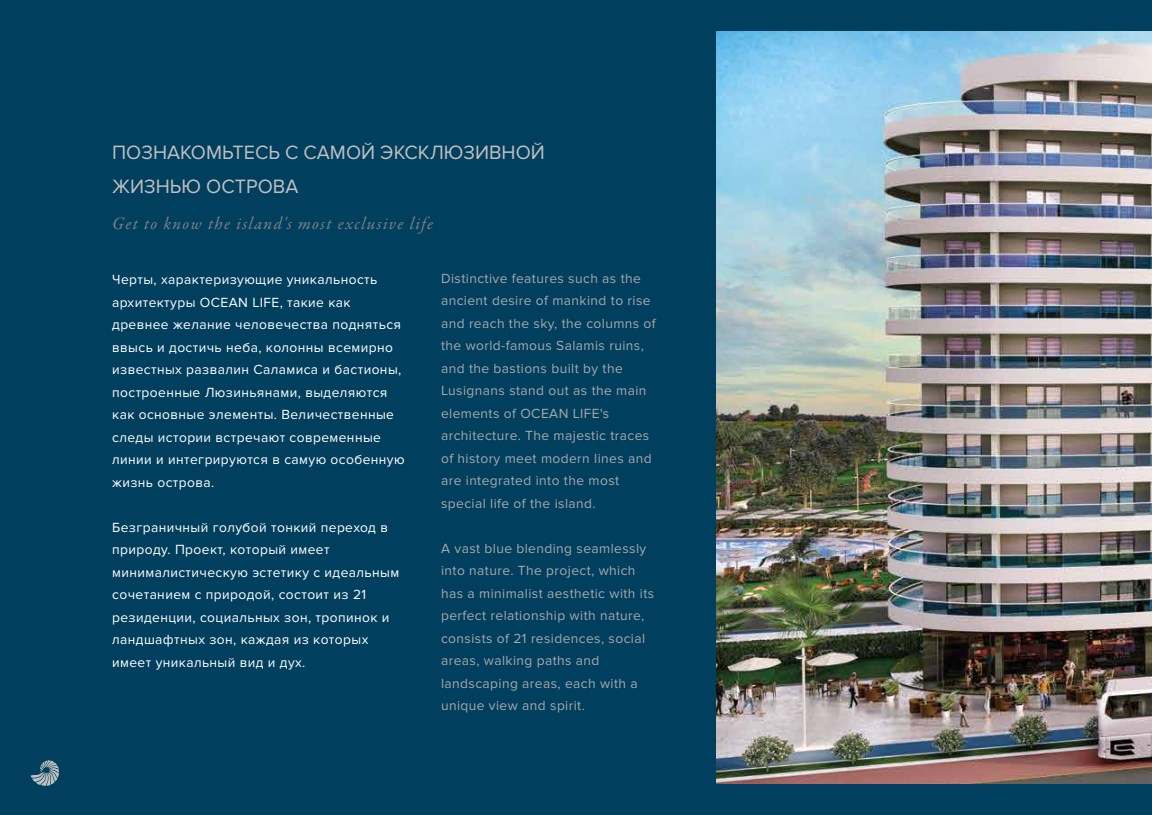
<style>
.page{position:relative;width:1152px;height:815px;background:#013f5e}
.page>*{position:absolute;margin:0;border:0;box-sizing:border-box;transform-origin:0 0}
.t1{font:20px/33.8px "Proxima Nova";color:#c0c0c0}
.t2{font:italic 17.5px "Garamond Premr Pro";letter-spacing:.075em;color:#818183}
.t3{font:13.75px/22.5px "Proxima Nova";letter-spacing:.03em;color:#fff}
.t4{font:13.75px/22.5px "Proxima Nova";letter-spacing:.03em;color:#a7a9ac}
</style>
<div class="page">
<img style="left:716px;top:31px;width:436px;height:753px">
<svg style="left:31px;top:760px;width:28px;height:26px"></svg>
<h1 class="t1" style="left:112px;top:136px;width:434px">ПОЗНАКОМЬТЕСЬ С САМОЙ ЭКСКЛЮЗИВНОЙ<br>ЖИЗНЬЮ ОСТРОВА</h1>
<p class="t2" style="left:112px;top:212px;width:322px">Get to know the island's most exclusive life</p>
<p class="t3" style="left:112px;top:269px;width:294px">Черты, характеризующие уникальность архитектуры OCEAN LIFE, такие как древнее желание человечества подняться ввысь и достичь неба, колонны всемирно известных развалин Саламиса и бастионы, построенные Люзиньянами, выделяются как основные элементы. Величественные следы истории встречают современные линии и интегрируются в самую особенную жизнь острова.</p>
<p class="t3" style="left:112px;top:516px;width:288px">Безграничный голубой тонкий переход в природу. Проект, который имеет минималистическую эстетику с идеальным сочетанием с природой, состоит из 21 резиденции, социальных зон, тропинок и ландшафтных зон, каждая из которых имеет уникальный вид и дух.</p>
<p class="t4" style="left:441px;top:267px;width:216px">Distinctive features such as the ancient desire of mankind to rise and reach the sky, the columns of the world-famous Salamis ruins, and the bastions built by the<br>Lusignans stand out as the main elements of OCEAN LIFE's architecture. The majestic traces of history meet modern lines and are integrated into the most special life of the island.</p>
<p class="t4" style="left:441px;top:537px;width:215px">A vast blue blending seamlessly into nature. The project, which has a minimalist aesthetic with its perfect relationship with nature, consists of 21 residences, social areas, walking paths and landscaping areas, each with a unique view and spirit.</p>
</div>
